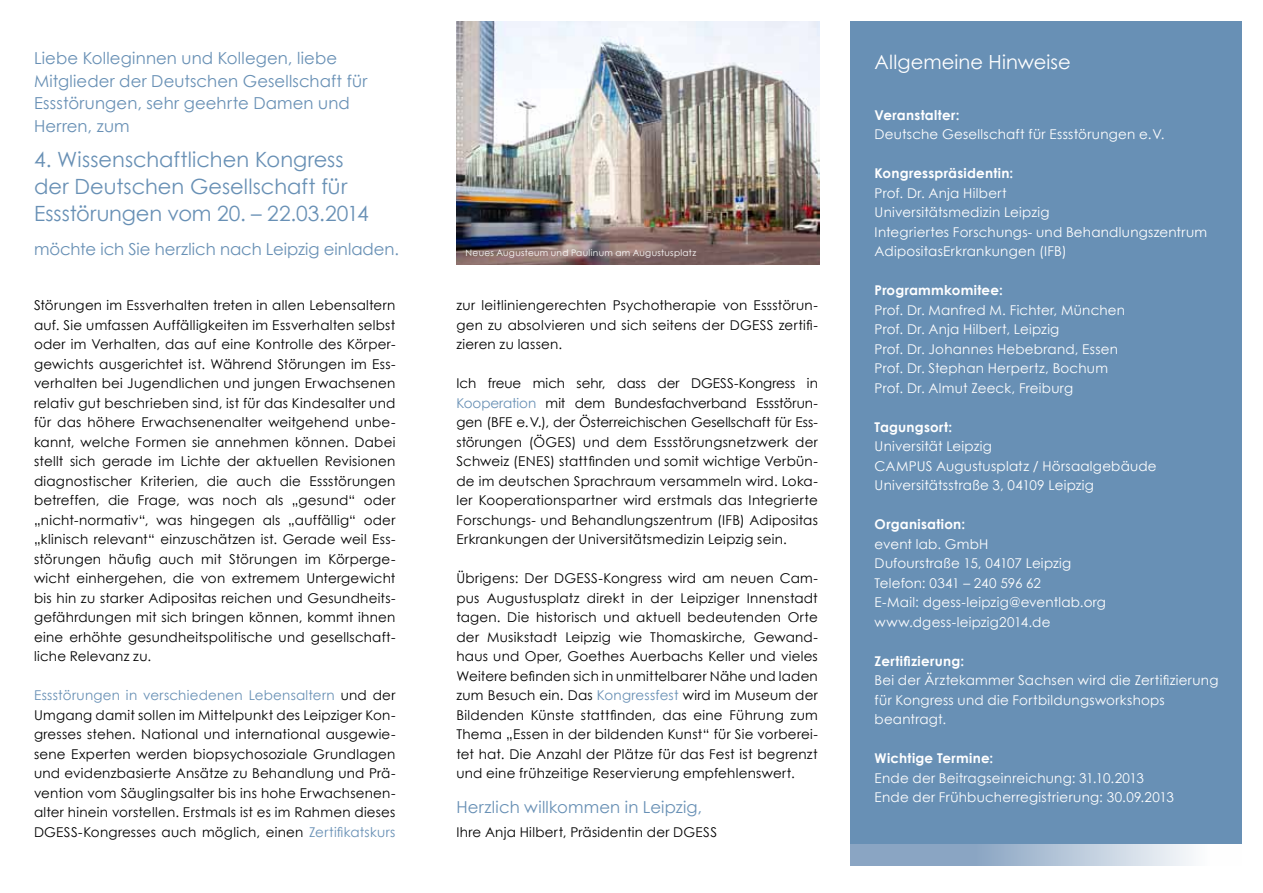
<style>
.page{position:relative;width:1263px;height:893px;background:#fff}
.page>*{position:absolute;margin:0;border:0;box-sizing:border-box;transform-origin:0 0}
.t1{font:21px/27px "Century Gothic";color:#6890b5}
.t2{font:19.5px "Century Gothic";letter-spacing:.005em;color:#fff}
.t3{font:16.5px/22.5px "Century Gothic";letter-spacing:.005em;color:#6890b5}
.t4{font:13.5px/19.5px "Century Gothic";letter-spacing:.02em;color:#000;text-align:justify}
.t5{font:13.5px/19.5px "Century Gothic";letter-spacing:.015em;color:#fff}
.t6{font:700 13.5px "Century Gothic";letter-spacing:.02em;color:#fff}
.t7{font:9px "Century Gothic";letter-spacing:.03em;color:#fff}
.s1{color:#6890b5}
</style>
<div class="page">
<svg style="left:850px;top:843px;width:392px;height:23px"></svg>
<div style="left:850px;top:21px;width:392px;height:822px;background:#6890b5"></div>
<img style="left:456px;top:21px;width:364px;height:243px">
<p class="t3" style="left:34px;top:47px;width:335px">Liebe Kolleginnen und Kollegen, liebe Mitglieder der Deutschen Gesellschaft für Essstörungen, sehr geehrte Damen und Herren, zum</p>
<h1 class="t1" style="left:34px;top:146px;width:336px">4. Wissenschaftlichen Kongress der Deutschen Gesellschaft für<br>Essstörungen vom 20. – 22.03.2014</h1>
<p class="t3" style="left:34px;top:237px;width:366px">möchte ich Sie herzlich nach Leipzig einladen.</p>
<p class="t4" style="left:34px;top:295px;width:363px">Störungen im Essverhalten treten in allen Lebensaltern auf. Sie umfassen Auffälligkeiten im Essverhalten selbst oder im Verhalten, das auf eine Kontrolle des Körper&shy;gewichts ausgerichtet ist. Während Störungen im Ess&shy;verhalten bei Jugendlichen und jungen Erwachsenen relativ gut beschrieben sind, ist für das Kindesalter und für das höhere Erwachsenenalter weitgehend unbe&shy;kannt, welche Formen sie annehmen können. Dabei stellt sich gerade im Lichte der aktuellen Revisionen diagnostischer Kriterien, die auch die Essstörungen betreffen, die Frage, was noch als „gesund“ oder „nicht-normativ“, was hingegen als „auffällig“ oder „klinisch relevant“ einzuschätzen ist. Gerade weil Ess&shy;störungen häufig auch mit Störungen im Körperge&shy;wicht einhergehen, die von extremem Untergewicht bis hin zu starker Adipositas reichen und Gesundheits&shy;gefährdungen mit sich bringen können, kommt ihnen eine erhöhte gesundheitspolitische und gesellschaft&shy;liche Relevanz zu.</p>
<p class="t4" style="left:34px;top:685px;width:363px"><span class="s1">Essstörungen in verschiedenen Lebensaltern</span> und der Umgang damit sollen im Mittelpunkt des Leipziger Kon&shy;gresses stehen. National und international ausgewie&shy;sene Experten werden biopsychosoziale Grundlagen und evidenzbasierte Ansätze zu Behandlung und Prä&shy;vention vom Säuglingsalter bis ins hohe Erwachsenen&shy;alter hinein vorstellen. Erstmals ist es im Rahmen dieses DGESS-Kongresses auch möglich, einen <span class="s1">Zertifikatskurs</span></p>
<p class="t7" style="left:466px;top:247px;width:232px">Neues Augusteum und Paulinum am Augustusplatz</p>
<p class="t4" style="left:456px;top:295px;width:363px">zur leitliniengerechten Psychotherapie von Essstörun&shy;gen zu absolvieren und sich seitens der DGESS zertifi&shy;zieren zu lassen.</p>
<p class="t4" style="left:456px;top:373px;width:363px">Ich freue mich sehr, dass der DGESS-Kongress in <span class="s1">Kooperation</span> mit dem Bundesfachverband Essstörun&shy;gen (BFE e. V.), der Österreichischen Gesellschaft für Ess&shy;störungen (ÖGES) und dem Essstörungsnetzwerk der Schweiz (ENES) stattfinden und somit wichtige Verbün&shy;de im deutschen Sprachraum versammeln wird. Loka&shy;ler Kooperationspartner wird erstmals das Integrierte Forschungs- und Behandlungszentrum (IFB) Adipositas Erkrankungen der Universitätsmedizin Leipzig sein.</p>
<p class="t4" style="left:456px;top:568px;width:363px">Übrigens: Der DGESS-Kongress wird am neuen Cam&shy;pus Augustusplatz direkt in der Leipziger Innenstadt tagen. Die historisch und aktuell bedeutenden Orte der Musikstadt Leipzig wie Thomaskirche, Gewand&shy;haus und Oper, Goethes Auerbachs Keller und vieles Weitere befinden sich in unmittelbarer Nähe und laden zum Besuch ein. Das <span class="s1">Kongressfest</span> wird im Museum der Bildenden Künste stattfinden, das eine Führung zum Thema „Essen in der bildenden Kunst“ für Sie vorberei&shy;tet hat. Die Anzahl der Plätze für das Fest ist begrenzt und eine frühzeitige Reservierung empfehlenswert.</p>
<p class="t3" style="left:456px;top:796px;width:247px">Herzlich willkommen in Leipzig,</p>
<p class="t4" style="left:456px;top:822px;width:262px">Ihre Anja Hilbert, Präsidentin der DGESS</p>
<h2 class="t2" style="left:874px;top:50px;width:198px">Allgemeine Hinweise</h2>
<p class="t6" style="left:874px;top:106px;width:86px">Veranstalter:</p>
<p class="t5" style="left:874px;top:124px;width:291px">Deutsche Gesellschaft für Essstörungen e. V.</p>
<p class="t6" style="left:874px;top:165px;width:140px">Kongresspräsidentin:</p>
<p class="t5" style="left:874px;top:183px;width:334px">Prof. Dr. Anja Hilbert<br>Universitätsmedizin Leipzig<br>Integriertes Forschungs- und Behandlungszentrum AdipositasErkrankungen (IFB)</p>
<p class="t6" style="left:874px;top:282px;width:130px">Programmkomitee:</p>
<p class="t5" style="left:874px;top:300px;width:252px">Prof. Dr. Manfred M. Fichter, München Prof. Dr. Anja Hilbert, Leipzig<br>Prof. Dr. Johannes Hebebrand, Essen Prof. Dr. Stephan Herpertz, Bochum Prof. Dr. Almut Zeeck, Freiburg</p>
<p class="t6" style="left:874px;top:418px;width:79px">Tagungsort:</p>
<p class="t5" style="left:874px;top:436px;width:284px">Universität Leipzig<br>CAMPUS Augustusplatz / Hörsaalgebäude<br>Universitätsstraße 3, 04109 Leipzig</p>
<p class="t6" style="left:874px;top:516px;width:92px">Organisation:</p>
<p class="t5" style="left:874px;top:534px;width:233px">event lab. GmbH<br>Dufourstraße 15, 04107 Leipzig<br>Telefon: 0341 – 240 596 62<br>E-Mail: dgess-leipzig@eventlab.org www.dgess-leipzig2014.de</p>
<p class="t6" style="left:874px;top:652px;width:91px">Zertifizierung:</p>
<p class="t5" style="left:874px;top:670px;width:345px">Bei der Ärztekammer Sachsen wird die Zertifizierung für Kongress und die Fortbildungsworkshops beantragt.</p>
<p class="t6" style="left:874px;top:750px;width:120px">Wichtige Termine:</p>
<p class="t5" style="left:874px;top:768px;width:301px">Ende der Beitragseinreichung: 31.10.2013<br>Ende der Frühbucherregistrierung: 30.09.2013</p>
</div>
